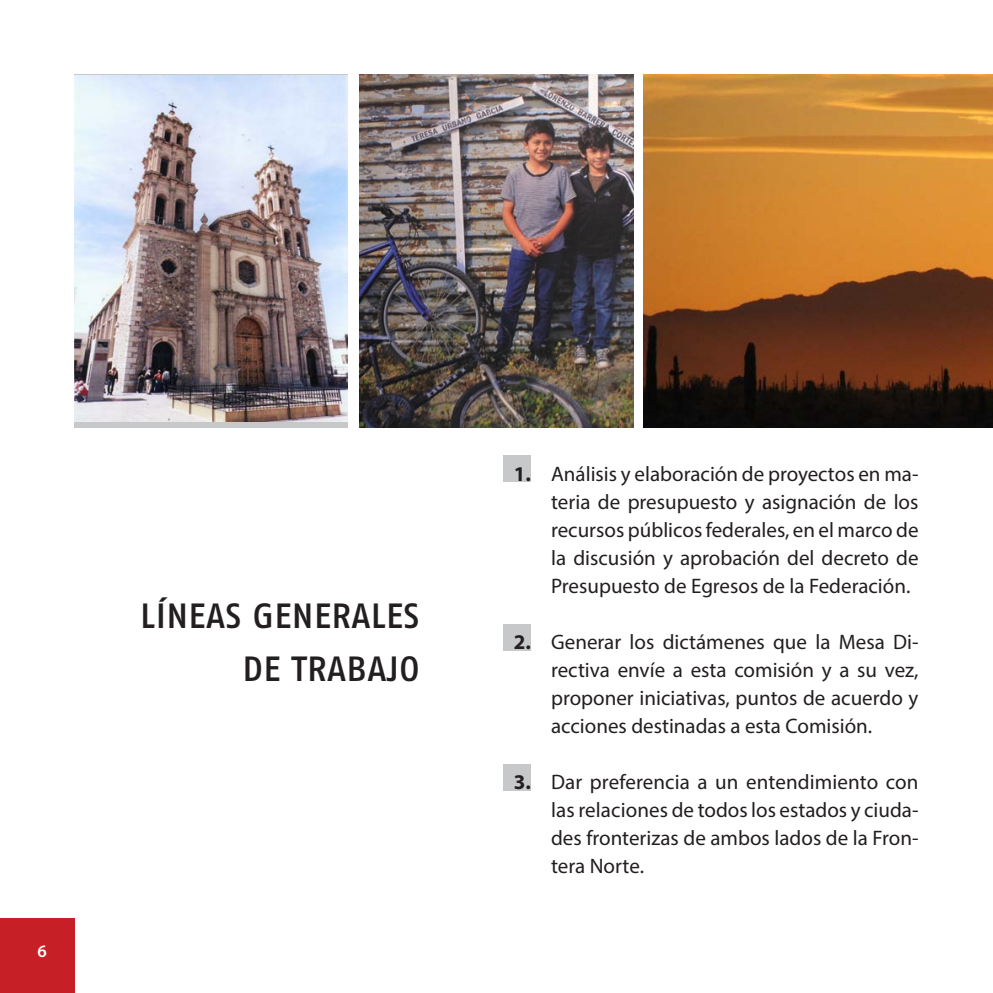
<style>
.page{position:relative;width:993px;height:993px;background:#fff}
.page>*{position:absolute;margin:0;border:0;box-sizing:border-box;transform-origin:0 0}
.t1{font:500 35px "Fago No Tf";letter-spacing:.01em;color:#231f20}
.t2{font:21px/28px "Myriad Pro";color:#231f20;text-align:justify}
.t3{font:600 17.5px "Myriad Pro";color:#fff}
.s1{font-weight:700}
</style>
<div class="page">
<div style="left:0;top:918px;width:74px;height:74px;background:#c62026"></div>
<div style="left:503px;top:763px;width:27px;height:26px;background:#c7c8ca"></div>
<div style="left:503px;top:624px;width:27px;height:26px;background:#c7c8ca"></div>
<div style="left:503px;top:455px;width:27px;height:27px;background:#c7c8ca"></div>
<div style="left:74px;top:74px;width:273px;height:354px;background:linear-gradient(to right,#c7c8ca,#c7c8ca)"></div>
<img style="left:74px;top:76px;width:273px;height:345px">
<img style="left:643px;top:74px;width:349px;height:353px">
<img style="left:360px;top:74px;width:272px;height:353px">
<p class="t3" style="left:37px;top:939px;width:11px">6</p>
<p class="t1" style="left:140px;top:596px;width:281px">LÍNEAS GENERALES</p>
<p class="t1" style="left:242px;top:648px;width:178px">DE TRABAJO</p>
<p class="t2" style="left:551px;top:459px;width:369px;text-indent:-37px"><span class="s1">1.</span> Análisis y elaboración de proyectos en ma&shy;teria de presupuesto y asignación de los recursos públicos federales, en el marco de la discusión y aprobación del decreto de Presupuesto de Egresos de la Federación.</p>
<p class="t2" style="left:551px;top:627px;width:369px;text-indent:-37px"><span class="s1">2.</span> Generar los dictámenes que la Mesa Di&shy;rectiva envíe a esta comisión y a su vez, proponer iniciativas, puntos de acuerdo y acciones destinadas a esta Comisión.</p>
<p class="t2" style="left:551px;top:767px;width:369px;text-indent:-37px"><span class="s1">3.</span> Dar preferencia a un entendimiento con las relaciones de todos los estados y ciuda&shy;des fronterizas de ambos lados de la Fron&shy;tera Norte.</p>
</div>
